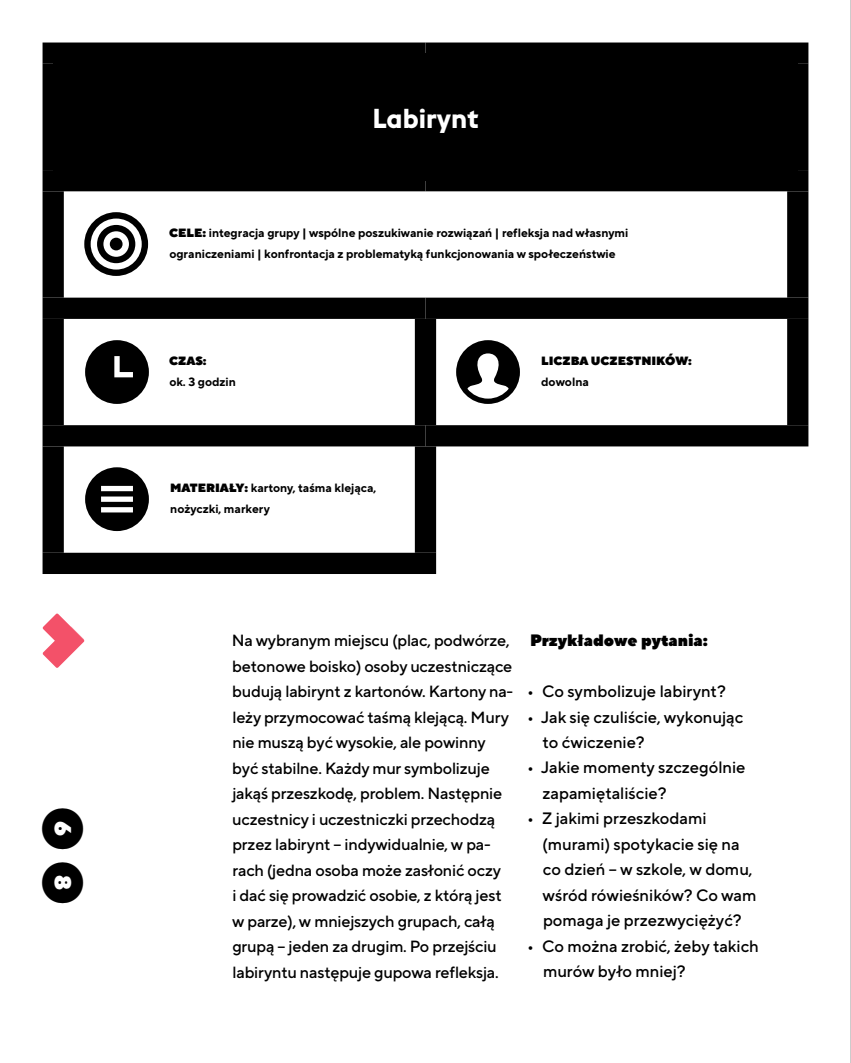
<style>
.page{position:relative;width:851px;height:1063px;background:#fff}
.page>*{position:absolute;margin:0;border:0;box-sizing:border-box;transform-origin:0 0}
.t1{font:900 43.5px "TT Norms Pro";color:#000}
.t2{font:700 27px "Euclid Flex";color:#fff}
.t3{font:500 16.5px/25.5px "TT Norms Pro";color:#000}
.t4{font:900 16.5px "TT Norms Pro";letter-spacing:-.005em;color:#000}
.t5{font:500 16.2px/25.5px "TT Norms Pro";letter-spacing:-.01em;color:#000}
.t6{font:700 12px/21px "TT Norms Pro";color:#000}
.t7{font:900 12px "TT Norms Pro";color:#000}
.s1{font-weight:900}
</style>
<div class="page">
<div style="left:53px;top:53px;width:744px;height:128px;background:#000"></div>
<div style="left:43px;top:43px;width:382px;height:21px;background:#000"></div>
<div style="left:43px;top:64px;width:21px;height:106px;background:#000"></div>
<div style="left:425px;top:43px;width:383px;height:21px;background:#000"></div>
<div style="left:787px;top:64px;width:21px;height:106px;background:#000"></div>
<div style="left:43px;top:170px;width:382px;height:21px;background:#000"></div>
<div style="left:43px;top:191px;width:21px;height:107px;background:#000"></div>
<div style="left:425px;top:170px;width:383px;height:21px;background:#000"></div>
<div style="left:787px;top:191px;width:21px;height:107px;background:#000"></div>
<div style="left:43px;top:298px;width:382px;height:21px;background:#000"></div>
<div style="left:43px;top:319px;width:21px;height:106px;background:#000"></div>
<div style="left:425px;top:298px;width:383px;height:21px;background:#000"></div>
<div style="left:415px;top:319px;width:21px;height:106px;background:#000"></div>
<div style="left:787px;top:319px;width:21px;height:106px;background:#000"></div>
<div style="left:43px;top:425px;width:382px;height:21px;background:#000"></div>
<div style="left:425px;top:425px;width:383px;height:21px;background:#000"></div>
<div style="left:415px;top:446px;width:21px;height:107px;background:#000"></div>
<div style="left:43px;top:446px;width:21px;height:107px;background:#000"></div>
<div style="left:43px;top:553px;width:393px;height:21px;background:#000"></div>
<svg style="left:85px;top:340px;width:64px;height:64px"></svg>
<svg style="left:43px;top:613px;width:41px;height:55px"></svg>
<svg style="left:84px;top:212px;width:64px;height:64px"></svg>
<svg style="left:456px;top:340px;width:64px;height:64px"></svg>
<svg style="left:85px;top:467px;width:64px;height:64px"></svg>
<hr style="left:850px;top:0;width:1px;height:1063px;background:#9c9c9c">
<h1 class="t1" style="left:92px;top:807px;width:99px;rotate:90deg">6 8</h1>
<h2 class="t2" style="left:372px;top:103px;width:108px">Labirynt</h2>
<p class="t6" style="left:169px;top:222px;width:460px"><span class="s1">CELE:</span> integracja grupy | wspólne poszukiwanie rozwiązań | refleksja nad własnymi ograniczeniami | konfrontacja z problematyką funkcjonowania w społeczeństwie</p>
<p class="t7" style="left:169px;top:353px;width:39px">CZAS:</p>
<p class="t6" style="left:169px;top:371px;width:68px">ok. 3 godzin</p>
<p class="t6" style="left:170px;top:477px;width:208px"><span class="s1">MATERIAŁY:</span> kartony, taśma klejąca, nożyczki, markery</p>
<p class="t7" style="left:541px;top:353px;width:152px">LICZBA UCZESTNIKÓW:</p>
<p class="t6" style="left:541px;top:371px;width:49px">dowolna</p>
<p class="t5" style="left:232px;top:627px;width:283px">Na wybranym miejscu (plac, podwórze, betonowe boisko) osoby uczestniczące budują labirynt z kartonów. Kartony na&shy;leży przymocować taśmą klejącą. Mury nie muszą być wysokie, ale powinny być stabilne. Każdy mur symbolizuje jakąś przeszkodę, problem. Następnie uczestnicy i uczestniczki przechodzą przez labirynt – indywidualnie, w pa&shy;rach (jedna osoba może zasłonić oczy<br>i dać się prowadzić osobie, z którą jest w parze), w mniejszych grupach, całą grupą – jeden za drugim. Po przejściu labiryntu następuje gupowa refleksja.</p>
<p class="t4" style="left:530px;top:629px;width:179px">Przykładowe pytania:</p>
<p class="t3" style="left:526px;top:678px;width:201px">• Co symbolizuje labirynt?</p>
<p class="t3" style="left:542px;top:703px;width:202px;text-indent:-16px">• Jak się czuliście, wykonując to ćwiczenie?</p>
<p class="t3" style="left:542px;top:754px;width:204px;text-indent:-16px">• Jakie momenty szczególnie zapamiętaliście?</p>
<p class="t3" style="left:542px;top:805px;width:215px;text-indent:-16px">• Z jakimi przeszkodami (murami) spotykacie się na co dzień – w szkole, w domu, wśród rówieśników? Co wam pomaga je przezwyciężyć?</p>
<p class="t3" style="left:543px;top:933px;width:217px;text-indent:-16px">• Co można zrobić, żeby takich murów było mniej?</p>
</div>
